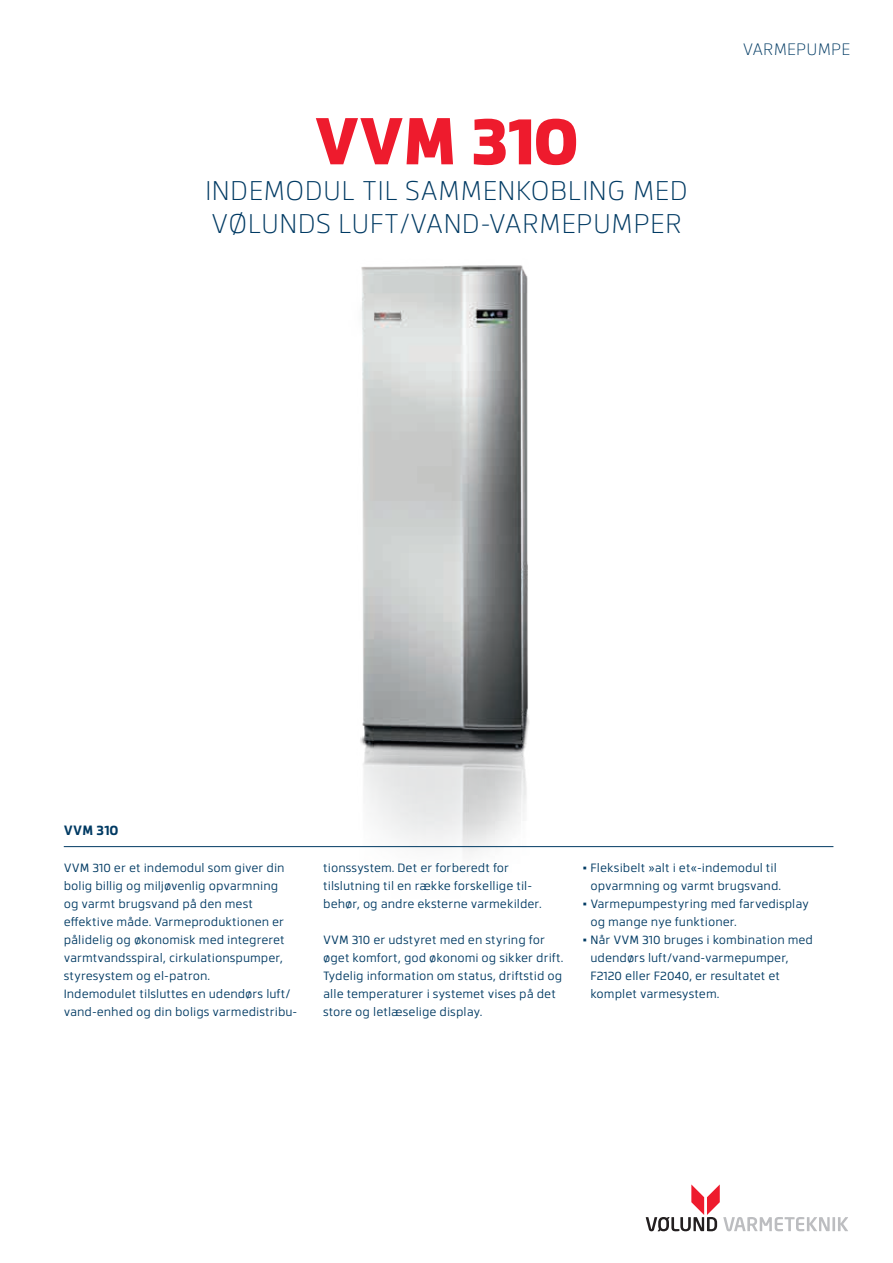
<style>
.page{position:relative;width:893px;height:1263px;background:#fff}
.page>*{position:absolute;margin:0;border:0;box-sizing:border-box;transform-origin:0 0}
.t1{font:800 66px "Facto";letter-spacing:-.01em;color:#ee1b2d}
.t2{font:300 27px/33px "Facto";letter-spacing:.01em;color:#003a63}
.t3{font:300 16.5px "Facto";letter-spacing:.01em;color:#003a63}
.t4{font:700 13.5px "Facto";letter-spacing:.005em;color:#003a63}
.t5{font:12px/18px "Facto";color:#003a63}
</style>
<div class="page">
<img style="left:201px;top:265px;width:492px;height:589px">
<svg style="left:838px;top:1217px;width:10px;height:14px"></svg>
<hr style="left:832px;top:1217px;width:3px;height:14px;background:#bcbdc0">
<svg style="left:646px;top:1184px;width:184px;height:47px"></svg>
<hr style="left:64px;top:846px;width:769px;height:1px;background:#003a63">
<h1 class="t1" style="left:314px;top:91px;width:266px">VVM 310</h1>
<h2 class="t2" style="left:205px;top:173px;width:484px">INDEMODUL TIL SAMMENKOBLING MED<br>VØLUNDS LUFT/VAND-VARMEPUMPER</h2>
<h3 class="t3" style="left:743px;top:37px;width:109px">VARMEPUMPE</h3>
<p class="t4" style="left:64px;top:820px;width:56px">VVM 310</p>
<p class="t5" style="left:64px;top:858px;width:235px">VVM 310 er et indemodul som giver din bolig billig og miljøvenlig opvarmning<br>og varmt brugsvand på den mest effektive måde. Varmeproduktionen er pålidelig og økonomisk med integreret varmtvandsspiral, cirkulationspumper, styresystem og el-patron.<br>Indemodulet tilsluttes en udendørs luft/ vand-enhed og din boligs varmedistribu-</p>
<p class="t5" style="left:323px;top:858px;width:220px">tionssystem. Det er forberedt for tilslutning til en række forskellige til&shy;behør, og andre eksterne varmekilder.</p>
<p class="t5" style="left:323px;top:930px;width:242px">VVM 310 er udstyret med en styring for øget komfort, god økonomi og sikker drift.<br>Tydelig information om status, driftstid og alle temperaturer i systemet vises på det store og letlæselige display.</p>
<p class="t5" style="left:590px;top:858px;width:192px;text-indent:-8px">• Fleksibelt »alt i et«-indemodul til opvarmning og varmt brugsvand.</p>
<p class="t5" style="left:590px;top:894px;width:220px;text-indent:-8px">• Varmepumpestyring med farvedisplay og mange nye funktioner.</p>
<p class="t5" style="left:590px;top:930px;width:224px;text-indent:-8px">• Når VVM 310 bruges i kombination med udendørs luft/vand-varmepumper,<br>F2120 eller F2040, er resultatet et komplet varmesystem.</p>
</div>
